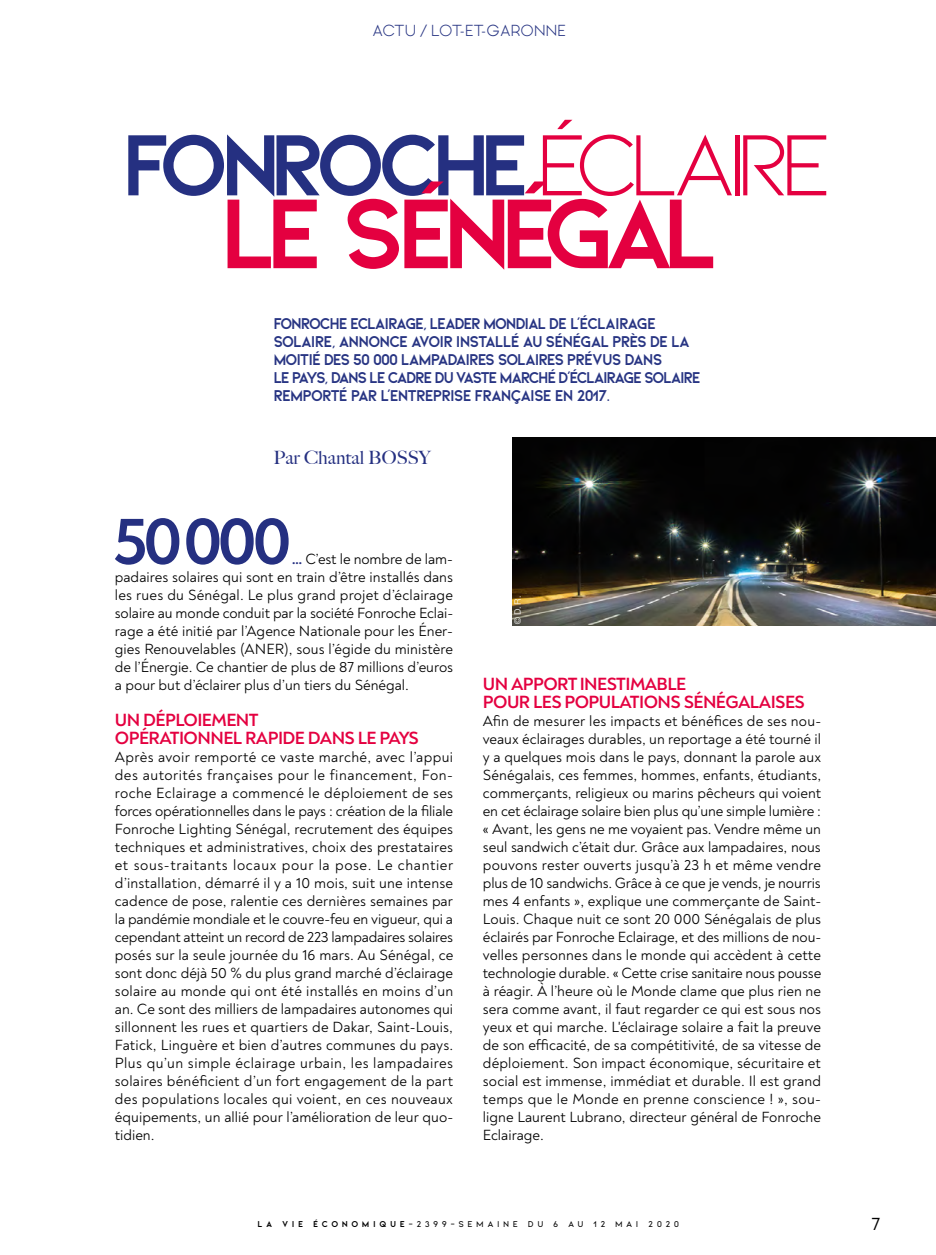
<style>
.page{position:relative;width:936px;height:1255px;background:#fff}
.page>*{position:absolute;margin:0;border:0;box-sizing:border-box;transform-origin:0 0}
.t1{font:700 104.1px "Kiona";letter-spacing:-.13em;color:#e40040}
.t2{font:700 91.2px "Kiona";letter-spacing:-.105em;color:#253081}
.t3{font:700 67.95px "Noah";color:#253081}
.t4{font:300 25.5px "Ginora Sans";color:#000}
.t5{font:500 18.3px "Big Caslon";color:#253081}
.t6{font:700 18px/18px "Noah";letter-spacing:-.03em;color:#e40040}
.t7{font:700 16.5px/18px "Kiona";letter-spacing:-.07em;color:#283583;scale:.95 1}
.t8{font:300 16.5px "Ginora Sans";letter-spacing:.015em;color:#283583}
.t9{font:15px/18px "Noah";color:#000;text-align:justify}
.t10{font:600 9px "Kiona";letter-spacing:.385em;color:#000}
.t11{font:9px "Helvetica LT";color:#fff}
.s1{font-weight:400;font-size:92.25px;color:#e40040}
.s2{font-weight:700;color:#253081}
.s3{font-weight:700}
</style>
<div class="page">
<img style="left:512px;top:437px;width:423px;height:188px">
<p class="t8" style="left:373px;top:21px;width:195px">ACTU / LOT-ET-GARONNE</p>
<h2 class="t2" style="left:121px;top:111px;width:715px">FONROCHE<span class="s1">ÉCLAIRE</span></h2>
<h1 class="t1" style="left:219px;top:172px;width:503px">LE SÉNÉGAL</h1>
<p class="t7" style="left:273px;top:314px;width:451px">FONROCHE ECLAIRAGE, LEADER MONDIAL DE L’ÉCLAIRAGE SOLAIRE, ANNONCE AVOIR INSTALLÉ AU SÉNÉGAL PRÈS DE LA MOITIÉ DES 50 000 LAMPADAIRES SOLAIRES PRÉVUS DANS<br>LE PAYS, DANS LE CADRE DU VASTE MARCHÉ D’ÉCLAIRAGE SOLAIRE REMPORTÉ PAR L’ENTREPRISE FRANÇAISE EN 2017.</p>
<p class="t5" style="left:273px;top:442px;width:159px">Par Chantal BOSSY</p>
<h3 class="t3" style="left:114px;top:498px;width:180px">50 000</h3>
<p class="t9" style="left:115px;top:550px;width:340px;text-indent:177px"><span class="s2">…</span> C’est le nombre de lam&shy;padaires solaires qui sont en train d’être installés dans les rues du Sénégal. Le plus grand projet d’éclairage solaire au monde conduit par la société Fonroche Eclai&shy;rage a été initié par l’Agence Nationale pour les Éner&shy;gies Renouvelables (ANER), sous l’égide du ministère de l’Énergie. Ce chantier de plus de 87 millions d’euros a pour but d’éclairer plus d’un tiers du Sénégal.</p>
<p class="t6" style="left:115px;top:710px;width:305px">UN DÉPLOIEMENT<br>OPÉRATIONNEL RAPIDE DANS LE PAYS</p>
<p class="t9" style="left:115px;top:748px;width:340px">Après avoir remporté ce vaste marché, avec l’appui des autorités françaises pour le financement, Fon&shy;roche Eclairage a commencé le déploiement de ses forces opérationnelles dans le pays : création de la filiale Fonroche Lighting Sénégal, recrutement des équipes techniques et administratives, choix des prestataires et sous-traitants locaux pour la pose. Le chantier d’installation, démarré il y a 10 mois, suit une intense cadence de pose, ralentie ces dernières semaines par la pandémie mondiale et le couvre-feu en vigueur, qui a cependant atteint un record de 223 lampadaires solaires posés sur la seule journée du 16 mars. Au Sénégal, ce sont donc déjà 50 % du plus grand marché d’éclairage solaire au monde qui ont été installés en moins d’un an. Ce sont des milliers de lampadaires autonomes qui sillonnent les rues et quartiers de Dakar, Saint-Louis, Fatick, Linguère et bien d’autres communes du pays.<br>Plus qu’un simple éclairage urbain, les lampadaires solaires bénéficient d’un fort engagement de la part des populations locales qui voient, en ces nouveaux équipements, un allié pour l’amélioration de leur quo&shy;tidien.</p>
<p class="t11" style="left:512px;top:624px;width:30px;rotate:-90deg">© D. R.</p>
<p class="t6" style="left:483px;top:674px;width:323px">UN APPORT INESTIMABLE<br>POUR LES POPULATIONS SÉNÉGALAISES</p>
<p class="t9" style="left:483px;top:712px;width:340px">Afin de mesurer les impacts et bénéfices de ses nou&shy;veaux éclairages durables, un reportage a été tourné il y a quelques mois dans le pays, donnant la parole aux Sénégalais, ces femmes, hommes, enfants, étudiants, commerçants, religieux ou marins pêcheurs qui voient en cet éclairage solaire bien plus qu’une simple lumière : « Avant, les gens ne me voyaient pas. Vendre même un seul sandwich c’était dur. Grâce aux lampadaires, nous pouvons rester ouverts jusqu’à 23 h et même vendre plus de 10 sandwichs. Grâce à ce que je vends, je nourris mes 4 enfants », explique une commerçante de Saint-Louis. Chaque nuit ce sont 20 000 Sénégalais de plus éclairés par Fonroche Eclairage, et des millions de nou&shy;velles personnes dans le monde qui accèdent à cette technologie durable. « Cette crise sanitaire nous pousse à réagir. À l’heure où le Monde clame que plus rien ne sera comme avant, il faut regarder ce qui est sous nos yeux et qui marche. L'éclairage solaire a fait la preuve de son efficacité, de sa compétitivité, de sa vitesse de déploiement. Son impact économique, sécuritaire et social est immense, immédiat et durable. Il est grand temps que le Monde en prenne conscience ! », sou&shy;ligne Laurent Lubrano, directeur général de Fonroche Eclairage.</p>
<p class="t10" style="left:257px;top:1219px;width:423px"><span class="s3">LA VIE ÉCONOMIQUE</span>-2399-SEMAINE DU 6 AU 12 MAI 2020</p>
<h3 class="t4" style="left:870px;top:1208px;width:11px">7</h3>
</div>
